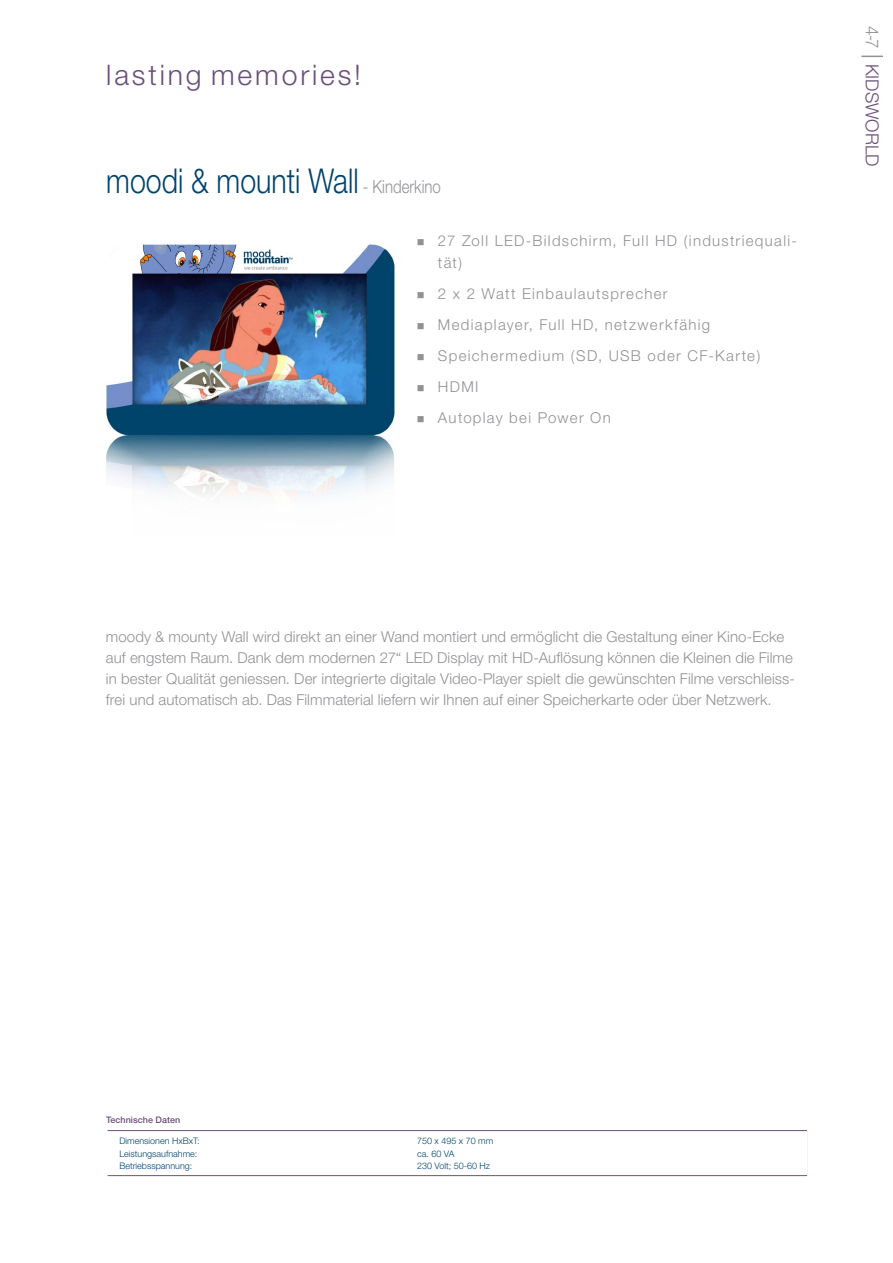
<style>
.page{position:relative;width:893px;height:1263px;background:#fff}
.page>*{position:absolute;margin:0;border:0;box-sizing:border-box;transform-origin:0 0}
.Produktetitel{font:300 34.2px "Helvetica Neue";color:#00446d;scale:.83 1}
.claim{font:300 28.35px "Helvetica Neue";letter-spacing:.1em;color:#6b4e7b}
.t1{font:300 18px "Helvetica Neue";color:#6b4e7b}
.Standardabsatz_DE{font:300 15px/21px "Helvetica Neue";letter-spacing:.01em;color:#919295}
.Standardabsatz_DE-2{font:300 15px/22.5px "Helvetica Neue";letter-spacing:.085em;color:#919295}
.t2{font:300 9px "Helvetica Neue";color:#00446d}
.Techn_Daten_Header_K{font:500 9px "Helvetica Neue";color:#6b4e7b}
.s1{font-size:18px;color:#919295}
.s2{color:#919295}
</style>
<div class="page">
<svg style="left:861px;top:56px;width:22px;height:1px"></svg>
<img style="left:106px;top:244px;width:289px;height:253px">
<div style="left:106px;top:1130px;width:702px;height:46px;border:1px solid #6b4e7b"></div>
<p class="claim" style="left:106px;top:58px;width:256px">lasting memories!</p>
<p class="Produktetitel" style="left:106px;top:159px;width:405px">moodi &amp; mounti Wall <span class="s1">- Kinderkino</span></p>
<p class="Standardabsatz_DE-2" style="left:438px;top:229px;width:360px">27 Zoll LED-Bildschirm, Full HD (industriequali&shy;tät)</p>
<p class="Standardabsatz_DE-2" style="left:438px;top:282px;width:231px">2 x 2 Watt Einbaulautsprecher</p>
<p class="Standardabsatz_DE-2" style="left:438px;top:313px;width:274px">Mediaplayer, Full HD, netzwerkfähig</p>
<p class="Standardabsatz_DE-2" style="left:438px;top:344px;width:324px">Speichermedium (SD, USB oder CF-Karte)</p>
<p class="Standardabsatz_DE" style="left:438px;top:376px;width:42px">HDMI</p>
<p class="Standardabsatz_DE-2" style="left:438px;top:406px;width:174px">Autoplay bei Power On</p>
<p class="t1" style="left:883px;top:26px;width:142px;rotate:90deg"><span class="s2">4-7</span> KIDSWORLD</p>
<p class="Standardabsatz_DE" style="left:106px;top:626px;width:691px">moody &amp; mounty Wall wird direkt an einer Wand montiert und ermöglicht die Gestaltung einer Kino-Ecke auf engstem Raum. Dank dem modernen 27“ LED Display mit HD-Auflösung können die Kleinen die Filme in bester Qualität geniessen. Der integrierte digitale Video-Player spielt die gewünschten Filme verschleiss&shy;frei und automatisch ab. Das Filmmaterial liefern wir Ihnen auf einer Speicherkarte oder über Netzwerk.</p>
<p class="Techn_Daten_Header_K" style="left:106px;top:1114px;width:75px">Technische Daten</p>
<p class="t2" style="left:119px;top:1135px;width:82px">Dimensionen HxBxT:</p>
<p class="t2" style="left:417px;top:1135px;width:78px">750 x 495 x 70 mm</p>
<p class="t2" style="left:119px;top:1148px;width:80px">Leistungsaufnahme:</p>
<p class="t2" style="left:417px;top:1148px;width:39px">ca. 60 VA</p>
<p class="t2" style="left:119px;top:1160px;width:75px">Betriebsspannung:</p>
<p class="t2" style="left:417px;top:1160px;width:75px">230 Volt; 50-60 Hz</p>
</div>
